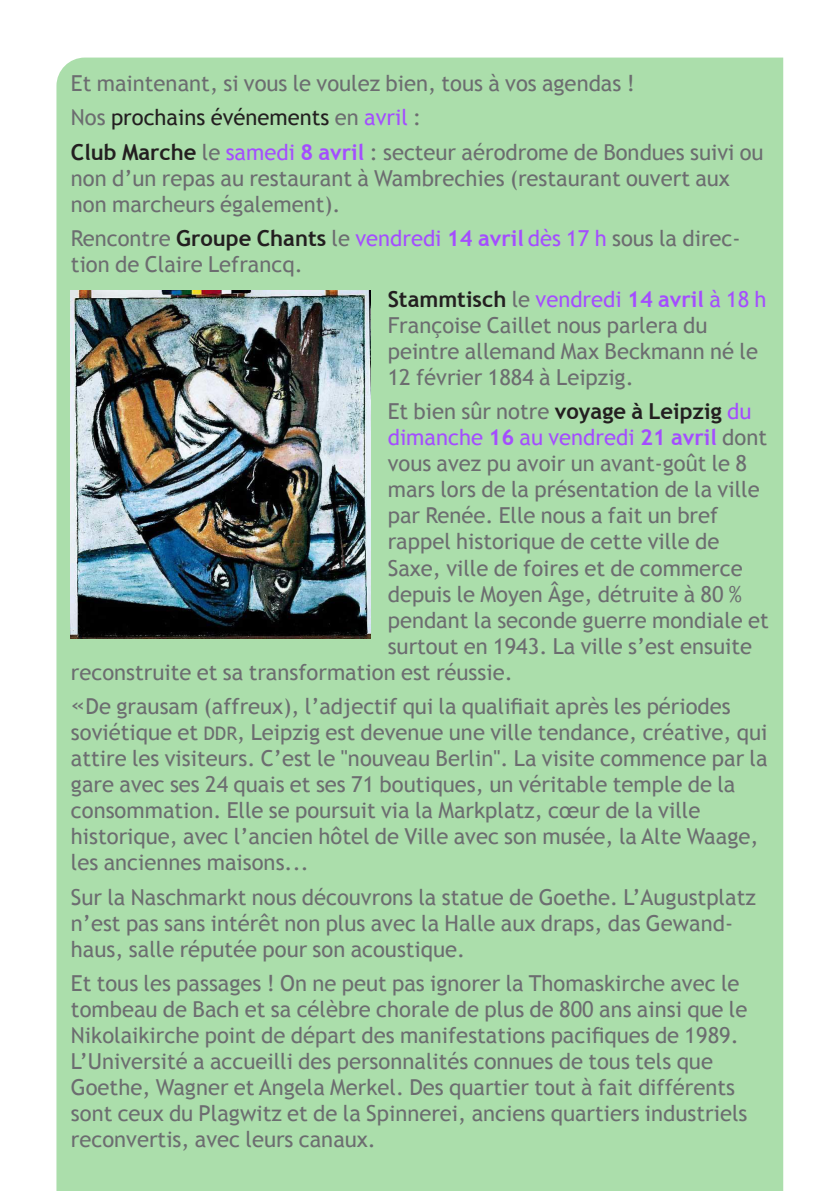
<style>
.page{position:relative;width:840px;height:1191px;background:#fff}
.page>*{position:absolute;margin:0;border:0;box-sizing:border-box;transform-origin:0 0}
.t1{font:22px/26px "Trebuchet MS";color:#6c6d70}
.t2{font:22px "Trebuchet MS";color:#a44dff}
.t3{font:22px "Trebuchet MS";color:#231f20}
.s1{color:#6c6d70}
.s2{color:#a44dff}
.s3{font-weight:700;color:#231f20}
.s4{font-weight:700;color:#a44dff}
.s5{font-weight:700}
.s6{font-size:28px}
.s7{font-family:"Trebuchet MS SC850";font-size:18.8px}
</style>
<div class="page">
<div style="left:56px;top:58px;width:726px;height:1133px;background:#abdeab"></div>
<img style="left:70px;top:290px;width:300px;height:348px">
<p class="t1" style="left:71px;top:70px;width:565px">Et maintenant, si vous le voulez bien, tous à vos agendas !</p>
<p class="t3" style="left:71px;top:105px;width:351px"><span class="s1">Nos</span> prochains événements <span class="s1">en</span> <span class="s2">avril</span> <span class="s1">:</span></p>
<p class="t1" style="left:71px;top:139px;width:693px"><span class="s3">Club Marche</span> le <span class="s2">samedi</span> <span class="s4">8 avril</span> : secteur aérodrome de Bondues suivi ou non d’un repas au restaurant à Wambrechies (restaurant ouvert aux non marcheurs également).</p>
<p class="t1" style="left:71px;top:226px;width:670px">Rencontre <span class="s3">Groupe Chants</span> le <span class="s2">vendredi</span> <span class="s4">14 avril</span> <span class="s2">dès 17 h</span> sous la direc&shy;tion de Claire Lefrancq.</p>
<p class="t1" style="left:387px;top:286px;width:380px"><span class="s3">Stammtisch</span> le <span class="s2">vendredi</span> <span class="s4">14 avril</span> <span class="s2">à 18 h </span>Françoise Caillet nous parlera du peintre allemand Max Beckmann né le 12 février 1884 à Leipzig.</p>
<p class="t1" style="left:387px;top:399px;width:365px">Et bien sûr notre <span class="s3">voyage à Leipzig</span> <span class="s2">du</span></p>
<p class="t2" style="left:387px;top:425px;width:380px">dimanche <span class="s5">16</span> au vendredi <span class="s5">21 avril</span> <span class="s1">dont</span></p>
<p class="t1" style="left:387px;top:451px;width:360px">vous avez pu avoir un avant-goût le 8</p>
<p class="t1" style="left:387px;top:477px;width:373px">mars lors de la présentation de la ville</p>
<p class="t1" style="left:387px;top:503px;width:332px">par Renée. Elle nous a fait un bref</p>
<p class="t1" style="left:387px;top:529px;width:333px">rappel historique de cette ville de</p>
<p class="t1" style="left:387px;top:555px;width:356px">Saxe, ville de foires et de commerce</p>
<p class="t1" style="left:387px;top:581px;width:356px">depuis le Moyen Âge, détruite à 80 %</p>
<p class="t1" style="left:387px;top:607px;width:382px">pendant la seconde guerre mondiale et</p>
<p class="t1" style="left:387px;top:633px;width:366px">surtout en 1943. La ville s’est ensuite</p>
<p class="t1" style="left:71px;top:659px;width:443px">reconstruite et sa transformation est réussie.</p>
<p class="t1" style="left:71px;top:693px;width:697px"><span class="s6">«</span>De grausam (affreux), l’adjectif qui la qualifiait après les périodes soviétique et <span class="s7">ddr</span>, Leipzig est devenue une ville tendance, créative, qui attire les visiteurs. C’est le "nouveau Berlin". La visite commence par la gare avec ses 24 quais et ses 71 boutiques, un véritable temple de la consommation. Elle se poursuit via la Markplatz, cœur de la ville historique, avec l’ancien hôtel de Ville avec son musée, la Alte Waage, les anciennes maisons...</p>
<p class="t1" style="left:71px;top:884px;width:686px">Sur la Naschmarkt nous découvrons la statue de Goethe. L’Augustplatz n’est pas sans intérêt non plus avec la Halle aux draps, das Gewand&shy;haus, salle réputée pour son acoustique.</p>
<p class="t1" style="left:71px;top:970px;width:677px">Et tous les passages ! On ne peut pas ignorer la Thomaskirche avec le tombeau de Bach et sa célèbre chorale de plus de 800 ans ainsi que le Nikolaikirche point de départ des manifestations pacifiques de 1989.<br>L’Université a accueilli des personnalités connues de tous tels que Goethe, Wagner et Angela Merkel. Des quartier tout à fait différents sont ceux du Plagwitz et de la Spinnerei, anciens quartiers industriels reconvertis, avec leurs canaux.</p>
</div>
